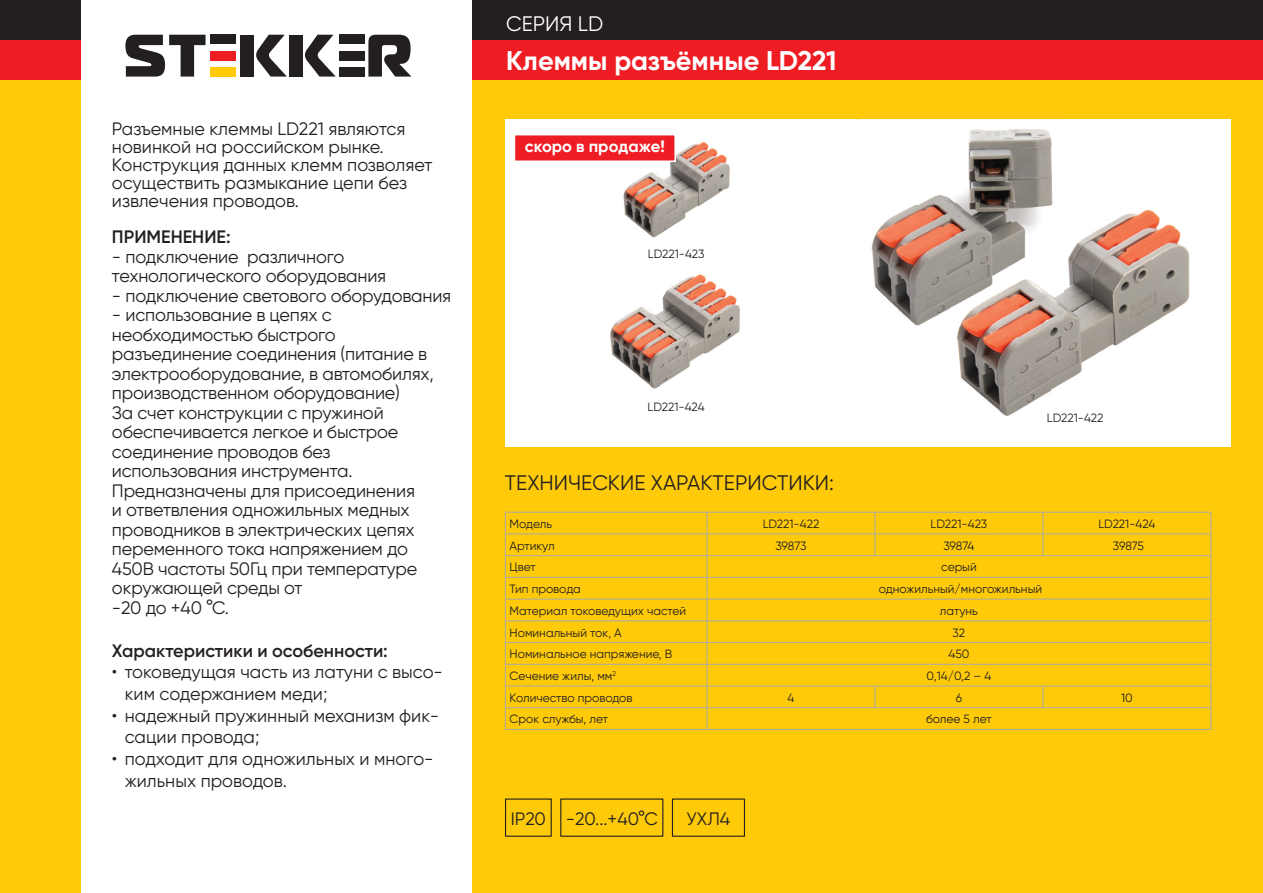
<style>
.page{position:relative;width:1263px;height:893px;background:#fff}
.page>*{position:absolute;margin:0;border:0;box-sizing:border-box;transform-origin:0 0}
.t1{font:700 27px "Gilroy";color:#fff}
.t2{font:21px "Gilroy";color:#231f20}
.t3{font:21px "Gilroy";color:#fff}
.t4{font:18px/19.5px "Gilroy";letter-spacing:-.01em;color:#231f20}
.t5{font:600 18px "Gilroy";color:#231f20}
.t6{font:700 16.5px "Gilroy";color:#fff}
.t7{font:12px "Gilroy";color:#231f20}
</style>
<div class="page">
<div style="left:339px;top:67px;width:25px;height:10px;background:#231f20"></div>
<div style="left:339px;top:35px;width:25px;height:9px;background:#231f20"></div>
<div style="left:339px;top:51px;width:25px;height:9px;background:#231f20"></div>
<svg style="left:368px;top:35px;width:43px;height:42px"></svg>
<div style="left:210px;top:67px;width:26px;height:10px;background:#feca0a"></div>
<div style="left:210px;top:35px;width:26px;height:9px;background:#231f20"></div>
<div style="left:210px;top:51px;width:26px;height:9px;background:#ee1d23"></div>
<svg style="left:125px;top:35px;width:81px;height:42px"></svg>
<div style="left:289px;top:35px;width:14px;height:42px;background:#231f20"></div>
<svg style="left:305px;top:35px;width:31px;height:42px"></svg>
<div style="left:241px;top:35px;width:13px;height:42px;background:#231f20"></div>
<svg style="left:256px;top:35px;width:31px;height:42px"></svg>
<div style="left:472px;top:0;width:791px;height:40px;background:#231f20"></div>
<div style="left:0;top:0;width:81px;height:40px;background:#231f20"></div>
<div style="left:472px;top:40px;width:791px;height:41px;background:#ee1d23"></div>
<div style="left:0;top:40px;width:81px;height:41px;background:#ee1d23"></div>
<div style="left:472px;top:81px;width:791px;height:812px;background:#feca0a"></div>
<div style="left:0;top:81px;width:81px;height:812px;background:#feca0a"></div>
<div style="left:505px;top:119px;width:725px;height:327px;background:#fff"></div>
<hr style="left:505px;top:512px;width:202px;height:1px;background:#a8a9ad">
<hr style="left:707px;top:512px;width:168px;height:1px;background:#a8a9ad">
<hr style="left:875px;top:512px;width:168px;height:1px;background:#a8a9ad">
<hr style="left:1043px;top:512px;width:168px;height:1px;background:#a8a9ad">
<hr style="left:505px;top:534px;width:202px;height:1px;background:#a8a9ad">
<hr style="left:707px;top:534px;width:168px;height:1px;background:#a8a9ad">
<hr style="left:875px;top:534px;width:168px;height:1px;background:#a8a9ad">
<hr style="left:1043px;top:534px;width:168px;height:1px;background:#a8a9ad">
<svg style="left:874px;top:513px;width:1px;height:42px"></svg>
<svg style="left:1042px;top:513px;width:1px;height:42px"></svg>
<hr style="left:505px;top:555px;width:202px;height:1px;background:#a8a9ad">
<hr style="left:707px;top:555px;width:168px;height:1px;background:#a8a9ad">
<hr style="left:875px;top:555px;width:168px;height:1px;background:#a8a9ad">
<hr style="left:1043px;top:555px;width:168px;height:1px;background:#a8a9ad">
<hr style="left:505px;top:577px;width:202px;height:1px;background:#a8a9ad">
<hr style="left:707px;top:577px;width:168px;height:1px;background:#a8a9ad">
<hr style="left:875px;top:577px;width:168px;height:1px;background:#a8a9ad">
<hr style="left:1043px;top:577px;width:168px;height:1px;background:#a8a9ad">
<hr style="left:505px;top:599px;width:202px;height:1px;background:#a8a9ad">
<hr style="left:707px;top:599px;width:168px;height:1px;background:#a8a9ad">
<hr style="left:875px;top:599px;width:168px;height:1px;background:#a8a9ad">
<hr style="left:1043px;top:599px;width:168px;height:1px;background:#a8a9ad">
<hr style="left:505px;top:620px;width:202px;height:1px;background:#a8a9ad">
<hr style="left:707px;top:620px;width:168px;height:1px;background:#a8a9ad">
<hr style="left:875px;top:620px;width:168px;height:1px;background:#a8a9ad">
<hr style="left:1043px;top:620px;width:168px;height:1px;background:#a8a9ad">
<hr style="left:505px;top:642px;width:202px;height:1px;background:#a8a9ad">
<hr style="left:707px;top:642px;width:168px;height:1px;background:#a8a9ad">
<hr style="left:875px;top:642px;width:168px;height:1px;background:#a8a9ad">
<hr style="left:1043px;top:642px;width:168px;height:1px;background:#a8a9ad">
<hr style="left:505px;top:664px;width:202px;height:1px;background:#a8a9ad">
<hr style="left:707px;top:664px;width:168px;height:1px;background:#a8a9ad">
<hr style="left:875px;top:664px;width:168px;height:1px;background:#a8a9ad">
<hr style="left:1043px;top:664px;width:168px;height:1px;background:#a8a9ad">
<hr style="left:505px;top:686px;width:202px;height:1px;background:#a8a9ad">
<hr style="left:707px;top:686px;width:168px;height:1px;background:#a8a9ad">
<hr style="left:875px;top:686px;width:168px;height:1px;background:#a8a9ad">
<svg style="left:874px;top:686px;width:1px;height:21px"></svg>
<hr style="left:1043px;top:686px;width:168px;height:1px;background:#a8a9ad">
<svg style="left:1042px;top:686px;width:1px;height:21px"></svg>
<hr style="left:505px;top:707px;width:202px;height:1px;background:#a8a9ad">
<svg style="left:505px;top:513px;width:1px;height:216px"></svg>
<hr style="left:707px;top:707px;width:168px;height:1px;background:#a8a9ad">
<svg style="left:707px;top:513px;width:1px;height:216px"></svg>
<hr style="left:875px;top:707px;width:168px;height:1px;background:#a8a9ad">
<hr style="left:1043px;top:707px;width:168px;height:1px;background:#a8a9ad">
<svg style="left:1210px;top:513px;width:1px;height:216px"></svg>
<hr style="left:505px;top:729px;width:202px;height:1px;background:#a8a9ad">
<hr style="left:707px;top:729px;width:168px;height:1px;background:#a8a9ad">
<hr style="left:875px;top:729px;width:168px;height:1px;background:#a8a9ad">
<hr style="left:1043px;top:729px;width:168px;height:1px;background:#a8a9ad">
<img style="left:623px;top:142px;width:107px;height:96px">
<img style="left:610px;top:274px;width:130px;height:115px">
<img style="left:1050px;top:209px;width:140px;height:183px">
<img style="left:956px;top:336px;width:94px;height:80px">
<img style="left:856px;top:119px;width:208px;height:87px">
<img style="left:871px;top:206px;width:79px;height:120px">
<img style="left:950px;top:204px;width:114px;height:132px">
<div style="left:505px;top:798px;width:47px;height:39px;border:1px solid #231f20"></div>
<div style="left:560px;top:798px;width:103px;height:39px;border:1px solid #231f20"></div>
<div style="left:672px;top:798px;width:73px;height:39px;border:1px solid #231f20"></div>
<div style="left:514px;top:134px;width:162px;height:28px;background:#ee1d23;border:2px solid #fff"></div>
<p class="t4" style="left:112px;top:120px;width:322px;line-height:18px">Разъемные клеммы LD221 являются новинкой на российском рынке.<br>Конструкция данных клемм позволяет осуществить размыкание цепи без извлечения проводов.</p>
<p class="t5" style="left:112px;top:226px;width:120px">ПРИМЕНЕНИЕ:</p>
<p class="t4" style="left:112px;top:247px;width:276px">- подключение различного технологического оборудования</p>
<p class="t4" style="left:112px;top:286px;width:341px">- подключение светового оборудования</p>
<p class="t4" style="left:112px;top:305px;width:323px">- использование в цепях с необходимостью быстрого разъединение соединения (питание в электрооборудование, в автомобилях, производственном оборудование)<br>За счет конструкции с пружиной обеспечивается легкое и быстрое соединение проводов без использования инструмента.<br>Предназначены для присоединения<br>и ответвления одножильных медных проводников в электрических цепях переменного тока напряжением до<br>450В частоты 50Гц при температуре окружающей среды от<br>-20 до +40 °С.</p>
<p class="t5" style="left:112px;top:639px;width:277px">Характеристики и особенности:</p>
<p class="t4" style="left:125px;top:661px;width:320px;line-height:21.6px;text-indent:-13px">• токоведущая часть из латуни с высо&shy;ким содержанием меди;</p>
<p class="t4" style="left:125px;top:704px;width:316px;line-height:21.6px;text-indent:-13px">• надежный пружинный механизм фик&shy;сации провода;</p>
<p class="t4" style="left:125px;top:748px;width:310px;line-height:21.6px;text-indent:-13px">• подходит для одножильных и много&shy;жильных проводов.</p>
<p class="t3" style="left:506px;top:11px;width:99px">СЕРИЯ LD</p>
<h1 class="t1" style="left:506px;top:43px;width:332px">Клеммы разъёмные LD221</h1>
<p class="t6" style="left:525px;top:136px;width:142px">скоро в продаже!</p>
<p class="t7" style="left:648px;top:246px;width:58px">LD221-423</p>
<p class="t7" style="left:648px;top:400px;width:59px">LD221-424</p>
<p class="t7" style="left:1047px;top:410px;width:58px">LD221-422</p>
<p class="t2" style="left:505px;top:470px;width:331px">ТЕХНИЧЕСКИЕ ХАРАКТЕРИСТИКИ:</p>
<p class="t7" style="left:510px;top:516px;width:44px">Модель</p>
<p class="t7" style="left:763px;top:516px;width:58px">LD221-422</p>
<p class="t7" style="left:931px;top:516px;width:58px">LD221-423</p>
<p class="t7" style="left:1098px;top:516px;width:59px">LD221-424</p>
<p class="t7" style="left:510px;top:538px;width:46px">Артикул</p>
<p class="t7" style="left:775px;top:538px;width:33px">39873</p>
<p class="t7" style="left:943px;top:538px;width:33px">39874</p>
<p class="t7" style="left:1113px;top:538px;width:33px">39875</p>
<p class="t7" style="left:510px;top:560px;width:28px">Цвет</p>
<p class="t7" style="left:941px;top:560px;width:37px">серый</p>
<p class="t7" style="left:510px;top:581px;width:73px">Тип провода</p>
<p class="t7" style="left:879px;top:581px;width:165px">одножильный/многожильный</p>
<p class="t7" style="left:510px;top:603px;width:178px">Материал токоведущих частей</p>
<p class="t7" style="left:940px;top:603px;width:39px">латунь</p>
<p class="t7" style="left:510px;top:625px;width:114px">Номинальный ток, А</p>
<p class="t7" style="left:952px;top:625px;width:14px">32</p>
<p class="t7" style="left:510px;top:647px;width:164px">Номинальное напряжение, В</p>
<p class="t7" style="left:948px;top:647px;width:22px">450</p>
<p class="t7" style="left:510px;top:668px;width:108px">Сечение жилы, мм<sup>2</sup></p>
<p class="t7" style="left:926px;top:668px;width:66px">0,14/0,2 – 4</p>
<p class="t7" style="left:510px;top:690px;width:124px">Количество проводов</p>
<p class="t7" style="left:787px;top:690px;width:8px">4</p>
<p class="t7" style="left:956px;top:690px;width:8px">6</p>
<p class="t7" style="left:1121px;top:690px;width:13px">10</p>
<p class="t7" style="left:510px;top:712px;width:100px">Срок службы, лет</p>
<p class="t7" style="left:926px;top:712px;width:67px">более 5 лет</p>
<p class="t4" style="left:511px;top:809px;width:149px">IP20 -20...+40°C</p>
<p class="t4" style="left:687px;top:809px;width:45px">УХЛ4</p>
</div>
